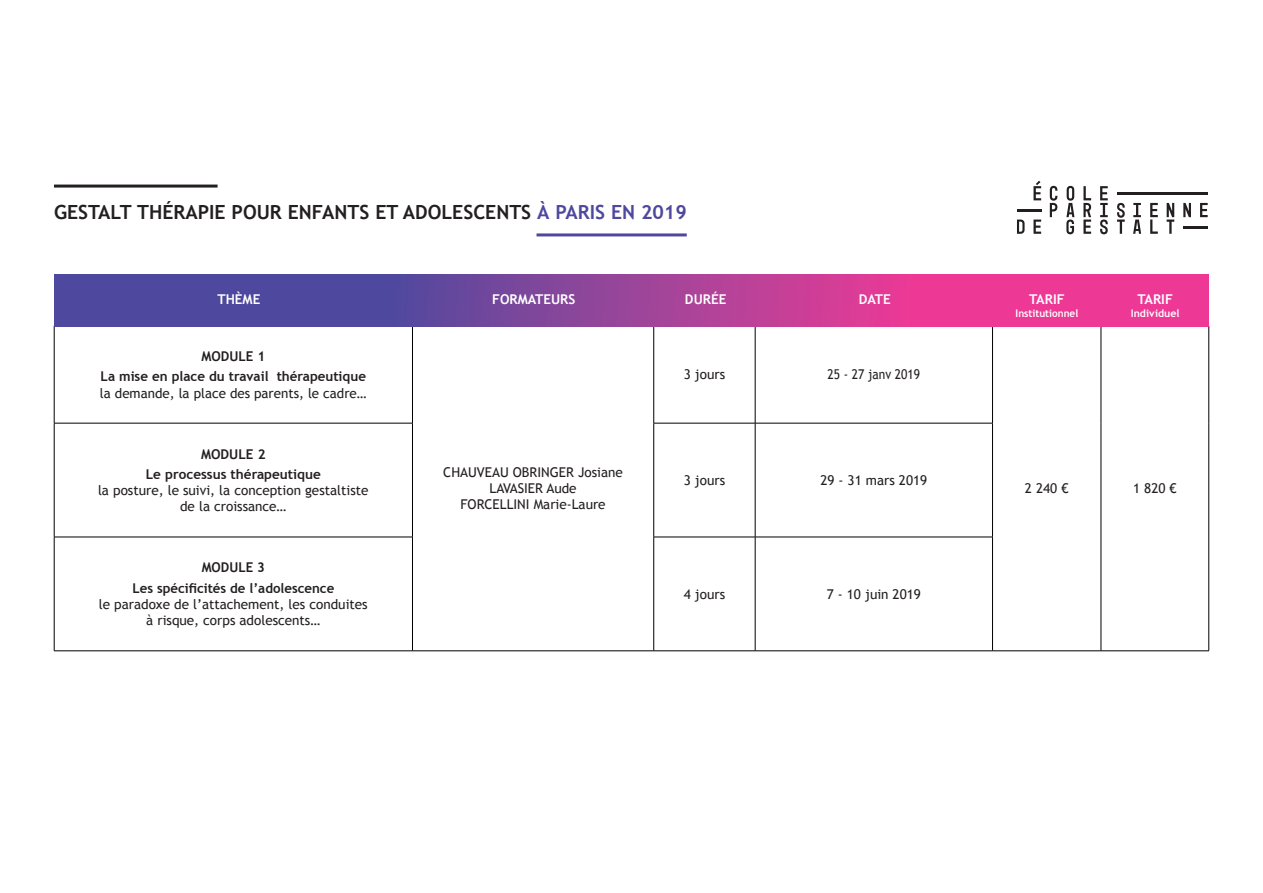
<style>
.page{position:relative;width:1263px;height:893px;background:#fff}
.page>*{position:absolute;margin:0;border:0;box-sizing:border-box;transform-origin:0 0}
.t1{font:700 19.5px "Trebuchet MS";color:#231f20}
.t2{font:13.5px/16.2px "Trebuchet MS";color:#231f20;text-align:center}
.t3{font:700 13.5px/20.4px "Trebuchet MS";color:#231f20;text-align:center}
.t4{font:700 13.5px "Trebuchet MS";color:#fff}
.t5{font:13.5px "Trebuchet MS";color:#231f20;scale:.89 1}
.t6{font:700 10.5px "Trebuchet MS";color:#fff;scale:.95 1}
.t7{font:700 10.5px "Trebuchet MS";color:#fff}
.s1{color:#4e489e}
</style>
<div class="page">
<hr style="left:54px;top:326px;width:1px;height:97px;background:#000">
<hr style="left:412px;top:326px;width:1px;height:97px;background:#000">
<hr style="left:653px;top:326px;width:1px;height:97px;background:#000">
<hr style="left:755px;top:326px;width:1px;height:97px;background:#000">
<hr style="left:992px;top:326px;width:1px;height:97px;background:#000">
<hr style="left:1101px;top:326px;width:1px;height:97px;background:#000">
<hr style="left:1208px;top:326px;width:1px;height:97px;background:#000">
<hr style="left:54px;top:423px;width:359px;height:1px;background:#000">
<hr style="left:54px;top:423px;width:1px;height:114px;background:#000">
<hr style="left:412px;top:423px;width:1px;height:114px;background:#000">
<hr style="left:653px;top:423px;width:102px;height:1px;background:#000">
<hr style="left:653px;top:423px;width:1px;height:114px;background:#000">
<hr style="left:755px;top:423px;width:238px;height:1px;background:#000">
<hr style="left:755px;top:423px;width:1px;height:114px;background:#000">
<hr style="left:992px;top:423px;width:1px;height:114px;background:#000">
<hr style="left:1101px;top:423px;width:1px;height:114px;background:#000">
<hr style="left:1208px;top:423px;width:1px;height:114px;background:#000">
<hr style="left:54px;top:537px;width:359px;height:1px;background:#000">
<hr style="left:54px;top:537px;width:1px;height:114px;background:#000">
<hr style="left:412px;top:537px;width:1px;height:114px;background:#000">
<hr style="left:653px;top:537px;width:102px;height:1px;background:#000">
<hr style="left:653px;top:537px;width:1px;height:114px;background:#000">
<hr style="left:755px;top:537px;width:238px;height:1px;background:#000">
<hr style="left:755px;top:537px;width:1px;height:114px;background:#000">
<hr style="left:992px;top:537px;width:1px;height:114px;background:#000">
<hr style="left:1101px;top:537px;width:1px;height:114px;background:#000">
<hr style="left:1208px;top:537px;width:1px;height:114px;background:#000">
<hr style="left:54px;top:651px;width:358px;height:1px;background:#000">
<hr style="left:412px;top:651px;width:242px;height:1px;background:#000">
<hr style="left:654px;top:651px;width:101px;height:1px;background:#000">
<hr style="left:755px;top:651px;width:237px;height:1px;background:#000">
<hr style="left:992px;top:651px;width:109px;height:1px;background:#000">
<hr style="left:1101px;top:651px;width:108px;height:1px;background:#000">
<svg style="left:1033px;top:181px;width:8px;height:19px"></svg>
<svg style="left:1050px;top:186px;width:7px;height:31px"></svg>
<svg style="left:1183px;top:203px;width:8px;height:14px"></svg>
<svg style="left:1200px;top:203px;width:8px;height:14px"></svg>
<svg style="left:1017px;top:220px;width:7px;height:14px"></svg>
<svg style="left:1033px;top:220px;width:8px;height:14px"></svg>
<svg style="left:1066px;top:186px;width:8px;height:48px"></svg>
<svg style="left:1083px;top:186px;width:8px;height:48px"></svg>
<svg style="left:1100px;top:186px;width:8px;height:48px"></svg>
<svg style="left:1117px;top:203px;width:8px;height:31px"></svg>
<svg style="left:1133px;top:203px;width:8px;height:31px"></svg>
<svg style="left:1150px;top:203px;width:8px;height:31px"></svg>
<svg style="left:1166px;top:203px;width:8px;height:31px"></svg>
<hr style="left:1117px;top:192px;width:91px;height:2px;background:#231f20">
<hr style="left:1017px;top:209px;width:24px;height:3px;background:#231f20">
<hr style="left:1183px;top:226px;width:25px;height:2px;background:#231f20">
<hr style="left:54px;top:185px;width:164px;height:3px;background:#231f20">
<hr style="left:536px;top:233px;width:151px;height:3px;background:#4e489e">
<svg style="left:54px;top:274px;width:1155px;height:52px;background:#9a4199"></svg>
<h1 class="t1" style="left:54px;top:200px;width:634px">GESTALT THÉRAPIE POUR ENFANTS ET ADOLESCENTS <span class="s1">À PARIS EN 2019</span></h1>
<p class="t4" style="left:217px;top:291px;width:44px">THÈME</p>
<p class="t4" style="left:492px;top:291px;width:85px">FORMATEURS</p>
<p class="t4" style="left:685px;top:291px;width:43px">DURÉE</p>
<p class="t4" style="left:859px;top:291px;width:33px">DATE</p>
<p class="t4" style="left:1029px;top:291px;width:37px">TARIF</p>
<p class="t6" style="left:1015px;top:306px;width:68px">Institutionnel</p>
<p class="t3" style="left:101px;top:346px;width:267px">MODULE 1<br>La mise en place du travail thérapeutique</p>
<p class="t2" style="left:100px;top:385px;width:268px">la demande, la place des parents, le cadre…</p>
<p class="t2" style="left:684px;top:367px;width:43px">3 jours</p>
<p class="t5" style="left:828px;top:367px;width:105px">25 - 27 janv 2019</p>
<p class="t4" style="left:1137px;top:291px;width:37px">TARIF</p>
<p class="t7" style="left:1131px;top:306px;width:50px">Individuel</p>
<p class="t3" style="left:146px;top:444px;width:176px">MODULE 2<br>Le processus thérapeutique</p>
<p class="t2" style="left:98px;top:483px;width:272px">la posture, le suivi, la conception gestaltiste de la croissance…</p>
<p class="t3" style="left:132px;top:557px;width:203px">MODULE 3<br>Les spécificités de l’adolescence</p>
<p class="t2" style="left:99px;top:596px;width:270px">le paradoxe de l’attachement, les conduites à risque, corps adolescents…</p>
<p class="t2" style="left:443px;top:464px;width:181px">CHAUVEAU OBRINGER Josiane<br>LAVASIER Aude<br>FORCELLINI Marie-Laure</p>
<p class="t2" style="left:684px;top:472px;width:43px">3 jours</p>
<p class="t2" style="left:820px;top:472px;width:108px">29 - 31 mars 2019</p>
<p class="t2" style="left:684px;top:586px;width:43px">4 jours</p>
<p class="t2" style="left:827px;top:586px;width:96px">7 - 10 juin 2019</p>
<p class="t2" style="left:1025px;top:480px;width:45px">2 240 €</p>
<p class="t2" style="left:1133px;top:480px;width:45px">1 820 €</p>
</div>
